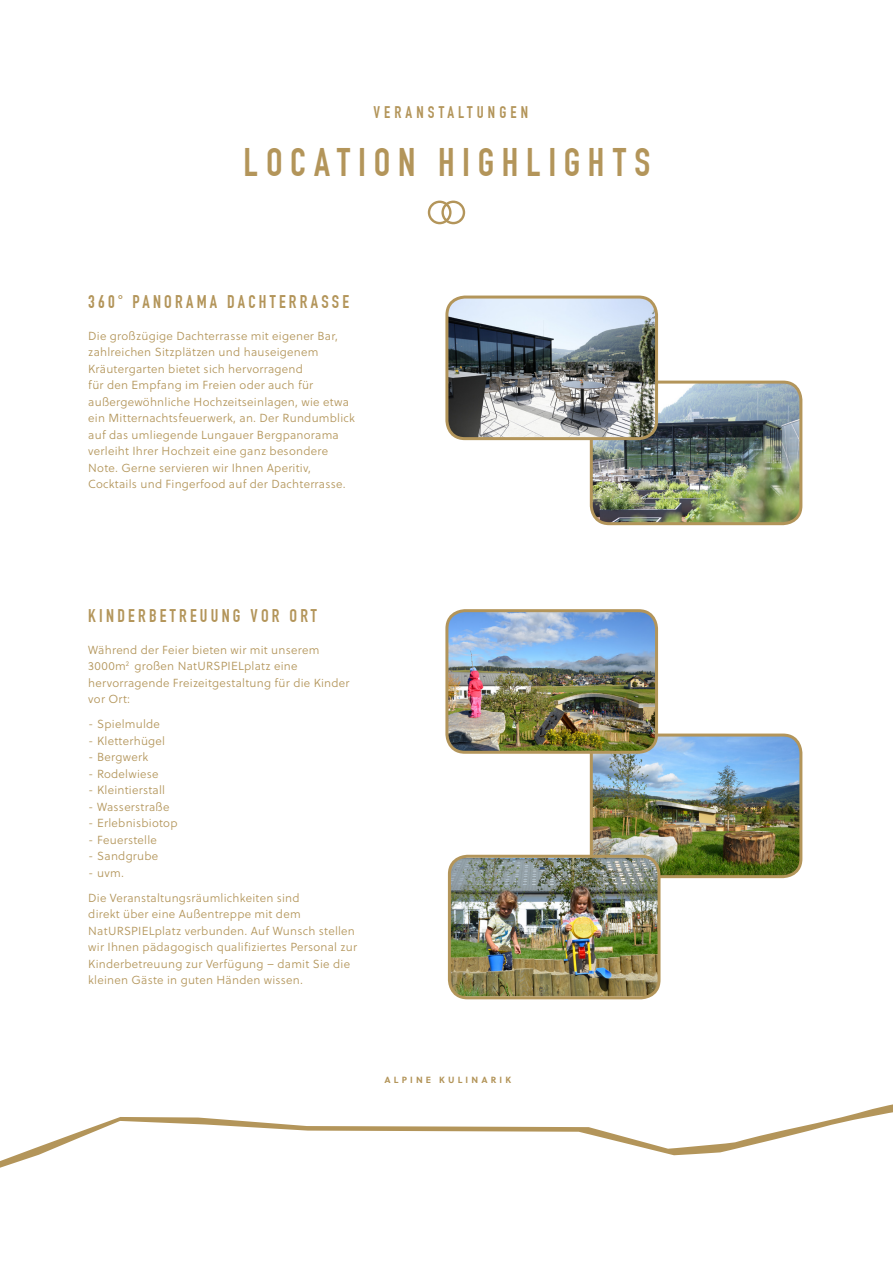
<style>
.page{position:relative;width:893px;height:1263px;background:#fff}
.page>*{position:absolute;margin:0;border:0;box-sizing:border-box;transform-origin:0 0}
.t1{font:700 39px "DIN Condensed";letter-spacing:.195em;color:#b3955a}
.t2{font:700 18px "DIN Condensed";letter-spacing:.18em;color:#b3955a}
.t3{font:700 16.5px "DIN Condensed";letter-spacing:.25em;color:#b3955a}
.t4{font:11.7px/16.5px "Soleil Lt";letter-spacing:.02em;color:#b3955a}
.t5{font:700 9px "Soleil";letter-spacing:.355em;color:#b3955a}
</style>
<div class="page">
<svg style="left:0;top:1104px;width:893px;height:64px"></svg>
<svg style="left:428px;top:201px;width:37px;height:23px"></svg>
<img style="left:591px;top:382px;width:210px;height:142px">
<div style="left:590px;top:381px;width:212px;height:144px;border:3px solid #b3955a;border-radius:18px"></div>
<img style="left:449px;top:297px;width:207px;height:142px">
<div style="left:445px;top:296px;width:213px;height:144px;border:3px solid #b3955a;border-radius:18px"></div>
<img style="left:594px;top:737px;width:207px;height:139px">
<div style="left:590px;top:733px;width:212px;height:145px;border:3px solid #b3955a;border-radius:18px"></div>
<img style="left:449px;top:613px;width:207px;height:139px">
<div style="left:445px;top:609px;width:213px;height:145px;border:3px solid #b3955a;border-radius:18px"></div>
<img style="left:449px;top:858px;width:210px;height:138px">
<div style="left:448px;top:855px;width:212px;height:144px;border:3px solid #b3955a;border-radius:18px"></div>
<h1 class="t3" style="left:373px;top:103px;width:156px">VERANSTALTUNGEN</h1>
<p class="t1" style="left:244px;top:140px;width:408px">LOCATION HIGHLIGHTS</p>
<p class="t2" style="left:88px;top:291px;width:262px">360° PANORAMA DACHTERRASSE</p>
<p class="t4" style="left:88px;top:328px;width:268px">Die großzügige Dachterrasse mit eigener Bar, zahlreichen Sitzplätzen und hauseigenem Kräutergarten bietet sich hervorragend<br>für den Empfang im Freien oder auch für außergewöhnliche Hochzeitseinlagen, wie etwa ein Mitternachtsfeuerwerk, an. Der Rundumblick auf das umliegende Lungauer Bergpanorama verleiht Ihrer Hochzeit eine ganz besondere Note. Gerne servieren wir Ihnen Aperitiv, Cocktails und Fingerfood auf der Dachterrasse.</p>
<p class="t2" style="left:88px;top:605px;width:230px">KINDERBETREUUNG VOR ORT</p>
<p class="t4" style="left:88px;top:642px;width:263px">Während der Feier bieten wir mit unserem 3000m<sup>2</sup> großen NatURSPIELplatz eine hervorragende Freizeitgestaltung für die Kinder vor Ort:</p>
<p class="t4" style="left:88px;top:716px;width:73px">- Spielmulde</p>
<p class="t4" style="left:88px;top:733px;width:78px">- Kletterhügel</p>
<p class="t4" style="left:88px;top:749px;width:61px">- Bergwerk</p>
<p class="t4" style="left:88px;top:766px;width:72px">- Rodelwiese</p>
<p class="t4" style="left:88px;top:782px;width:78px">- Kleintierstall</p>
<p class="t4" style="left:88px;top:799px;width:83px">- Wasserstraße</p>
<p class="t4" style="left:88px;top:815px;width:91px">- Erlebnisbiotop</p>
<p class="t4" style="left:88px;top:832px;width:70px">- Feuerstelle</p>
<p class="t4" style="left:88px;top:848px;width:72px">- Sandgrube</p>
<p class="t4" style="left:88px;top:865px;width:37px">- uvm.</p>
<p class="t4" style="left:88px;top:890px;width:270px">Die Veranstaltungsräumlichkeiten sind<br>direkt über eine Außentreppe mit dem NatURSPIELplatz verbunden. Auf Wunsch stellen wir Ihnen pädagogisch qualifiziertes Personal zur Kinderbetreuung zur Verfügung – damit Sie die kleinen Gäste in guten Händen wissen.</p>
<p class="t5" style="left:385px;top:1074px;width:128px">ALPINE KULINARIK</p>
</div>
